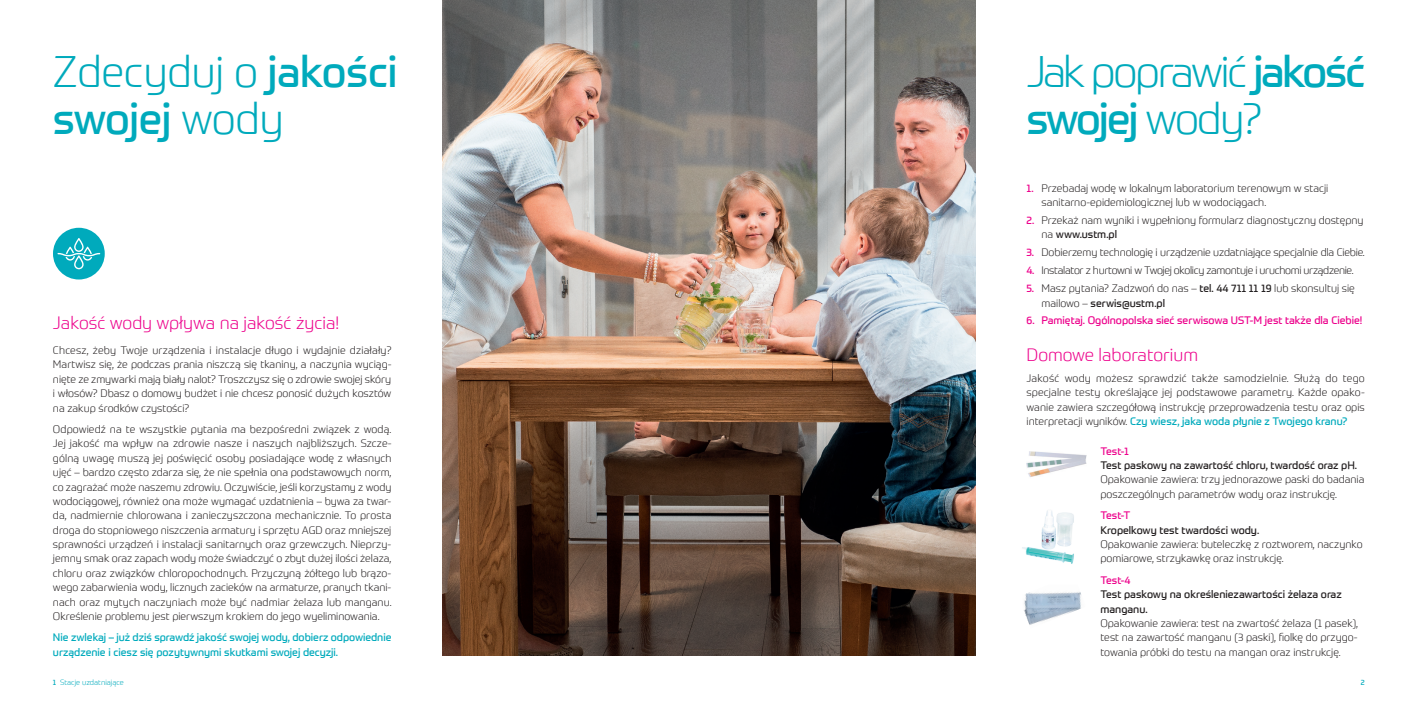
<style>
.page{position:relative;width:1418px;height:709px;background:#fff}
.page>*{position:absolute;margin:0;border:0;box-sizing:border-box;transform-origin:0 0}
.t1{font:300 43.12px/47.5px "Prometo";letter-spacing:-.05em;color:#00aabc}
.t2{font:300 43.12px/47.5px "Prometo";letter-spacing:-.01em;color:#00aabc}
.t3{font:300 17.5px "Prometo";color:#ed028c}
.t4{font:300 10.62px/14.4px "Prometo";color:#231f20}
.t5{font:10.62px/14.4px "Prometo";color:#231f20}
.t6{font:10.62px/14.4px "Prometo";color:#00aabc}
.t7{font:10.62px "Prometo";color:#ed028c}
.t8{font:300 10.62px "Prometo";letter-spacing:-.03em;color:#231f20}
.t9{font:300 7.5px "Prometo";color:#00aabc}
.t10{font:7.5px "Prometo";color:#00aabc}
.s1{font-weight:400}
.s2{font-weight:400;color:#ed028c}
.s3{font-weight:400;color:#00aabc}
</style>
<div class="page">
<img style="left:442px;top:0;width:533px;height:656px">
<div style="left:53px;top:228px;width:52px;height:51px;background:#00aabc;border-radius:50%"></div>
<svg style="left:57px;top:238px;width:43px;height:31px"></svg>
<img style="left:1026px;top:452px;width:60px;height:25px">
<img style="left:1022px;top:510px;width:52px;height:54px">
<img style="left:1024px;top:592px;width:57px;height:33px">
<h1 class="t2" style="left:53px;top:47px;width:346px">Zdecyduj o <span class="s1">jakości swojej</span> wody</h1>
<h1 class="t1" style="left:1026px;top:47px;width:340px">Jak poprawić <span class="s1">jakość swojej</span> wody?</h1>
<h2 class="t3" style="left:53px;top:312px;width:288px">Jakość wody wpływa na jakość życia!</h2>
<p class="t4" style="left:53px;top:343px;width:340px;text-align:justify">Chcesz, żeby Twoje urządzenia i instalacje długo i wydajnie działały?<br>Martwisz się, że podczas prania niszczą się tkaniny, a naczynia wyciąg&shy;nięte ze zmywarki mają biały nalot? Troszczysz się o zdrowie swojej skóry i włosów? Dbasz o domowy budżet i nie chcesz ponosić dużych kosztów na zakup środków czystości?</p>
<p class="t4" style="left:53px;top:422px;width:340px;text-align:justify">Odpowiedź na te wszystkie pytania ma bezpośredni związek z wodą.<br>Jej jakość ma wpływ na zdrowie nasze i naszych najbliższych. Szcze&shy;gólną uwagę muszą jej poświęcić osoby posiadające wodę z własnych ujęć – bardzo często zdarza się, że nie spełnia ona podstawowych norm, co zagrażać może naszemu zdrowiu. Oczywiście, jeśli korzystamy z wody wodociągowej, również ona może wymagać uzdatnienia – bywa za twar&shy;da, nadmiernie chlorowana i zanieczyszczona mechanicznie. To prosta droga do stopniowego niszczenia armatury i sprzętu AGD oraz mniejszej sprawności urządzeń i instalacji sanitarnych oraz grzewczych. Nieprzy&shy;jemny smak oraz zapach wody może świadczyć o zbyt dużej ilości żelaza, chloru oraz związków chloropochodnych. Przyczyną żółtego lub brązo&shy;wego zabarwienia wody, licznych zacieków na armaturze, pranych tkani&shy;nach oraz mytych naczyniach może być nadmiar żelaza lub manganu.<br>Określenie problemu jest pierwszym krokiem do jego wyeliminowania.</p>
<p class="t6" style="left:53px;top:630px;width:340px">Nie zwlekaj – już dziś sprawdź jakość swojej wody, dobierz odpowiednie urządzenie i ciesz się pozytywnymi skutkami swojej decyzji.</p>
<p class="t4" style="left:1041px;top:181px;width:288px;text-indent:-15px"><span class="s2">1.</span> Przebadaj wodę w lokalnym laboratorium terenowym w stacji sanitarno-epidemiologicznej lub w wodociągach.</p>
<p class="t4" style="left:1041px;top:213px;width:323px;text-indent:-15px"><span class="s2">2.</span> Przekaż nam wyniki i wypełniony formularz diagnostyczny dostępny na <span class="s1">www.ustm.pl</span></p>
<p class="t4" style="left:1026px;top:245px;width:340px"><span class="s2">3.</span> Dobierzemy technologię i urządzenie uzdatniające specjalnie dla Ciebie.</p>
<p class="t8" style="left:1026px;top:264px;width:328px"><span class="s2">4.</span> Instalator z hurtowni w Twojej okolicy zamontuje i uruchomi urządzenie.</p>
<p class="t4" style="left:1041px;top:281px;width:315px;text-indent:-15px"><span class="s2">5.</span> Masz pytania? Zadzwoń do nas – <span class="s1">tel. 44 711 11 19</span> lub skonsultuj się mailowo – <span class="s1">serwis@ustm.pl</span></p>
<p class="t7" style="left:1026px;top:314px;width:337px">6. Pamiętaj. Ogólnopolska sieć serwisowa UST-M jest także dla Ciebie!</p>
<h2 class="t3" style="left:1026px;top:344px;width:173px">Domowe laboratorium</h2>
<p class="t4" style="left:1026px;top:371px;width:340px;text-align:justify">Jakość wody możesz sprawdzić także samodzielnie. Służą do tego specjalne testy określające jej podstawowe parametry. Każde opako&shy;wanie zawiera szczegółową instrukcję przeprowadzenia testu oraz opis interpretacji wyników. <span class="s3">Czy wiesz, jaka woda płynie z Twojego kranu?</span></p>
<p class="t7" style="left:1100px;top:444px;width:30px">Test-1</p>
<p class="t5" style="left:1100px;top:458px;width:258px">Test paskowy na zawartość chloru, twardość oraz pH.</p>
<p class="t4" style="left:1100px;top:472px;width:265px">Opakowanie zawiera: trzy jednorazowe paski do badania poszczególnych parametrów wody oraz instrukcję.</p>
<p class="t7" style="left:1100px;top:509px;width:31px">Test-T</p>
<p class="t5" style="left:1100px;top:522px;width:160px">Kropelkowy test twardości wody.</p>
<p class="t4" style="left:1100px;top:537px;width:263px">Opakowanie zawiera: buteleczkę z roztworem, naczynko pomiarowe, strzykawkę oraz instrukcję.</p>
<p class="t7" style="left:1100px;top:573px;width:32px">Test-4</p>
<p class="t5" style="left:1100px;top:587px;width:243px">Test paskowy na określeniezawartości żelaza oraz manganu.</p>
<p class="t4" style="left:1100px;top:616px;width:259px;text-align:justify">Opakowanie zawiera: test na zwartość żelaza (1 pasek), test na zawartość manganu (3 paski), fiolkę do przygo&shy;towania próbki do testu na mangan oraz instrukcję.</p>
<p class="t9" style="left:53px;top:678px;width:72px"><span class="s1">1</span> Stacje uzdatniające</p>
<p class="t10" style="left:1360px;top:678px;width:5px">2</p>
</div>
